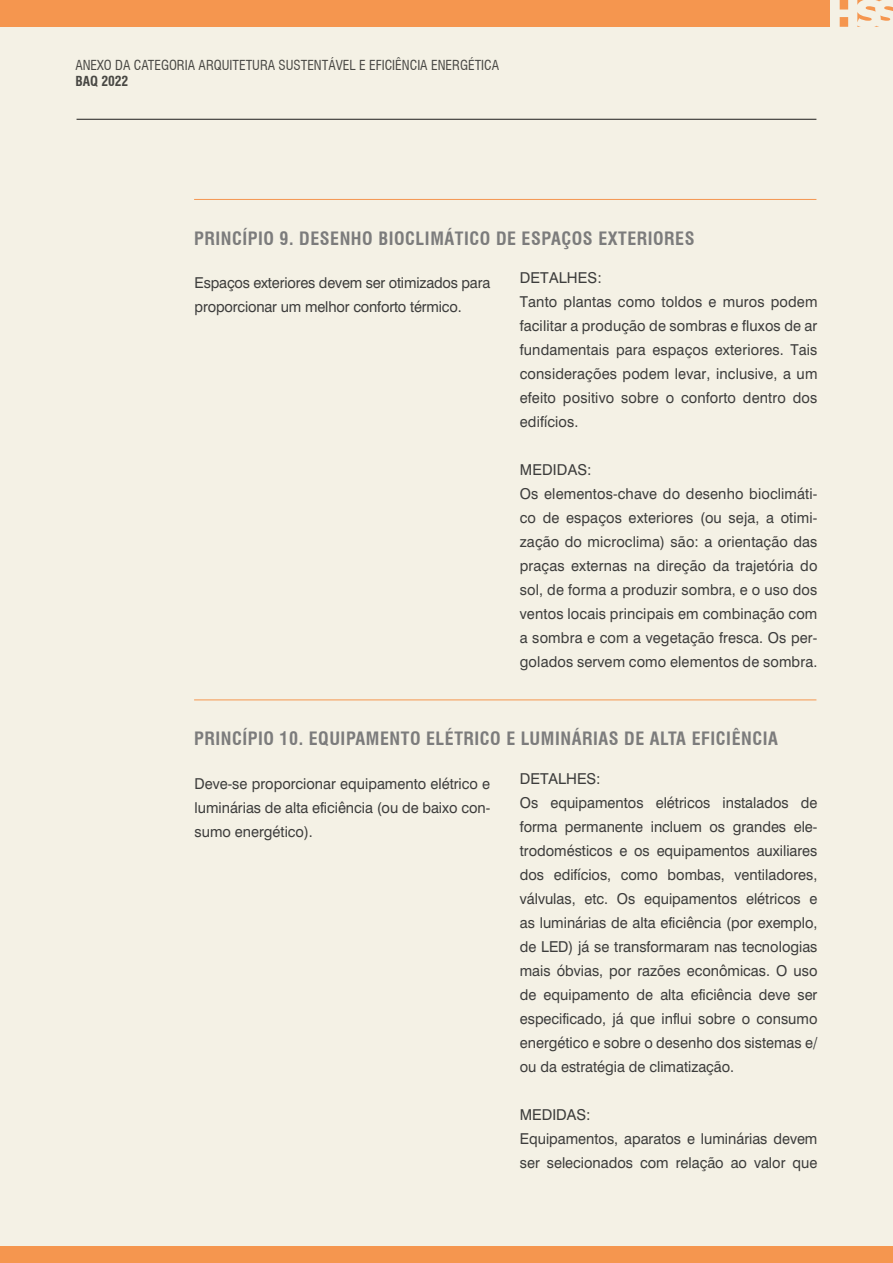
<style>
.page{position:relative;width:893px;height:1263px;background:#f4f1e5}
.page>*{position:absolute;margin:0;border:0;box-sizing:border-box;transform-origin:0 0}
.t1{font:700 condensed 18px "Swiss 721 BT";letter-spacing:.03em;color:#7c7c7c}
.t2{font:15px/24px "Swiss 721 BT";color:#3d3d3c}
.t3{font:condensed 13.5px "Swiss 721 BT";color:#1d1d1b}
.t4{font:700 condensed 13.5px "Swiss 721 BT";color:#1d1d1b}
</style>
<div class="page">
<hr style="left:77px;top:119px;width:739px;height:1px;background:#1d1d1b">
<div style="left:0;top:1247px;width:893px;height:16px;background:#f5964f"></div>
<div style="left:0;top:0;width:810px;height:27px;background:#f5964f"></div>
<div style="left:803px;top:0;width:27px;height:27px;background:#f5964f"></div>
<svg style="left:840px;top:0;width:53px;height:27px"></svg>
<hr style="left:194px;top:199px;width:622px;height:1px;background:#f5964f">
<hr style="left:194px;top:699px;width:622px;height:1px;background:#f5964f">
<p class="t3" style="left:75px;top:57px;width:425px">ANEXO DA CATEGORIA ARQUITETURA SUSTENTÁVEL E EFICIÊNCIA ENERGÉTICA</p>
<p class="t4" style="left:75px;top:73px;width:55px">BAQ 2022</p>
<p class="t1" style="left:194px;top:227px;width:502px">PRINCÍPIO 9. DESENHO BIOCLIMÁTICO DE ESPAÇOS EXTERIORES</p>
<p class="t2" style="left:195px;top:271px;width:297px">Espaços exteriores devem ser otimizados para proporcionar um melhor conforto térmico.</p>
<p class="t2" style="left:520px;top:266px;width:299px">DETALHES:<br>Tanto plantas como toldos e muros podem facilitar a produção de sombras e fluxos de ar fundamentais para espaços exteriores. Tais considerações podem levar, inclusive, a um efeito positivo sobre o conforto dentro dos edifícios.</p>
<p class="t2" style="left:520px;top:458px;width:299px">MEDIDAS:<br>Os elementos-chave do desenho bioclimáti&shy;co de espaços exteriores (ou seja, a otimi&shy;zação do microclima) são: a orientação das praças externas na direção da trajetória do sol, de forma a produzir sombra, e o uso dos ventos locais principais em combinação com a sombra e com a vegetação fresca. Os per&shy;golados servem como elementos de sombra.</p>
<p class="t1" style="left:194px;top:728px;width:585px">PRINCÍPIO 10. EQUIPAMENTO ELÉTRICO E LUMINÁRIAS DE ALTA EFICIÊNCIA</p>
<p class="t2" style="left:195px;top:771px;width:297px;text-align:justify">Deve-se proporcionar equipamento elétrico e luminárias de alta eficiência (ou de baixo con&shy;sumo energético).</p>
<p class="t2" style="left:520px;top:766px;width:299px">DETALHES:<br>Os equipamentos elétricos instalados de forma permanente incluem os grandes ele&shy;trodomésticos e os equipamentos auxiliares dos edifícios, como bombas, ventiladores, válvulas, etc. Os equipamentos elétricos e as luminárias de alta eficiência (por exemplo, de LED) já se transformaram nas tecnologias mais óbvias, por razões econômicas. O uso de equipamento de alta eficiência deve ser especificado, já que influi sobre o consumo energético e sobre o desenho dos sistemas e/ ou da estratégia de climatização.</p>
<p class="t2" style="left:520px;top:1102px;width:299px">MEDIDAS:<br>Equipamentos, aparatos e luminárias devem ser selecionados com relação ao valor que</p>
</div>
